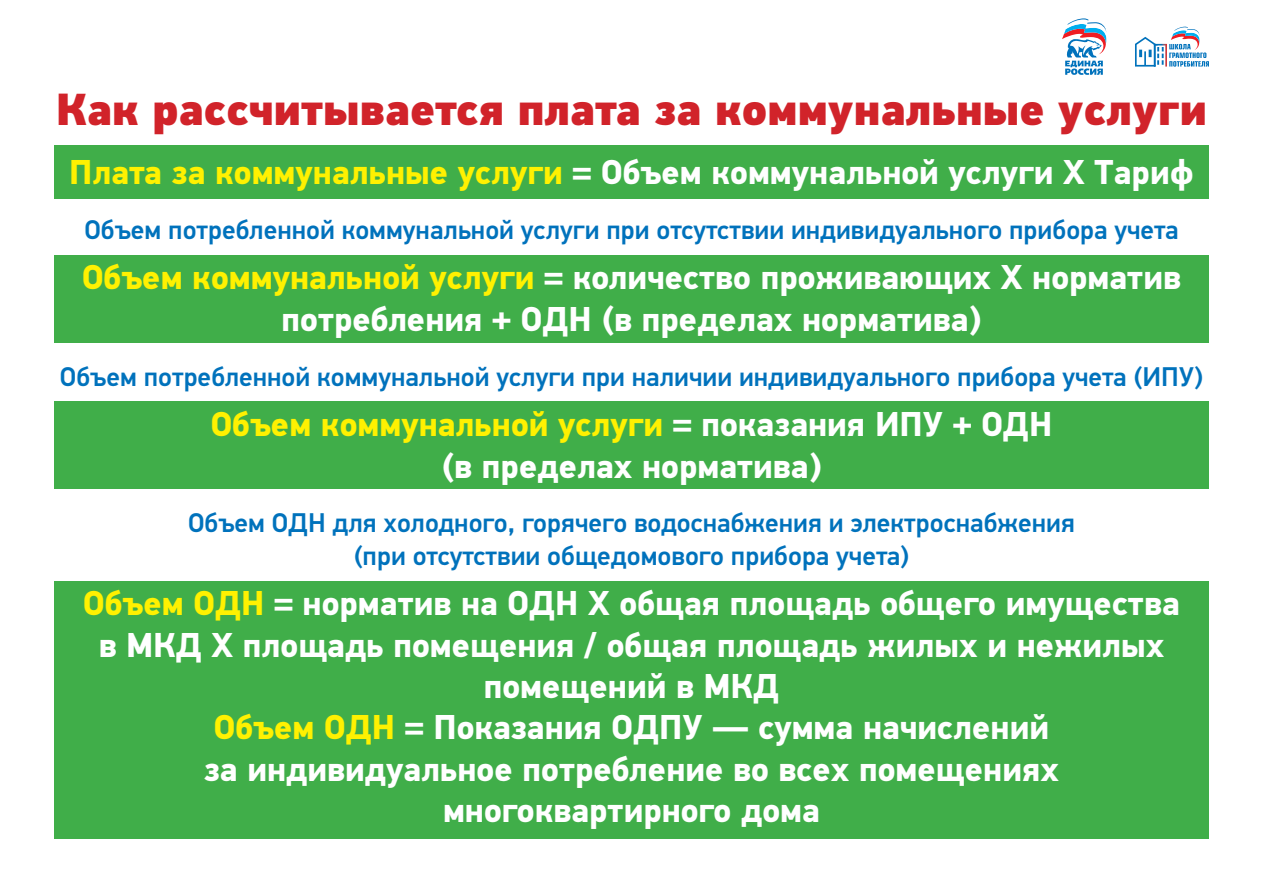
<style>
.page{position:relative;width:1263px;height:893px;background:#fff}
.page>*{position:absolute;margin:0;border:0;box-sizing:border-box;transform-origin:0 0}
.t1{font:900 45px "PF Din Text Pro";color:#d1232a}
.t2{font:700 34.5px/41.4px "PF Din Text Pro";color:#fff;text-align:center}
.t3{font:500 27px/32.4px "PF Din Text Pro";color:#0072bc;text-align:center}
.s1{color:#fff101}
</style>
<div class="page">
<div style="left:54px;top:145px;width:1155px;height:54px;background:#40ae49"></div>
<div style="left:54px;top:255px;width:1155px;height:87px;background:#40ae49"></div>
<div style="left:54px;top:401px;width:1155px;height:88px;background:#40ae49"></div>
<div style="left:54px;top:581px;width:1155px;height:258px;background:#40ae49"></div>
<svg style="left:1135px;top:27px;width:74px;height:40px"></svg>
<svg style="left:1062px;top:18px;width:44px;height:57px"></svg>
<h1 class="t1" style="left:56px;top:80px;width:1152px">Как рассчитывается плата за коммунальные услуги</h1>
<p class="t2" style="left:69px;top:152px;width:1126px"><span class="s1">Плата за коммунальные услуги</span> = Объем коммунальной услуги X Тариф</p>
<p class="t3" style="left:84px;top:214px;width:1096px">Объем потребленной коммунальной услуги при отсутствии индивидуального прибора учета</p>
<p class="t2" style="left:82px;top:258px;width:1100px"><span class="s1">Объем коммунальной услуги</span> = количество проживающих X норматив потребления + ОДН (в пределах норматива)</p>
<p class="t3" style="left:60px;top:361px;width:1145px">Объем потребленной коммунальной услуги при наличии индивидуального прибора учета (ИПУ)</p>
<p class="t2" style="left:211px;top:404px;width:843px"><span class="s1">Объем коммунальной услуги</span> = показания ИПУ + ОДН (в пределах норматива)</p>
<p class="t3" style="left:188px;top:507px;width:888px">Объем ОДН для холодного, горячего водоснабжения и электроснабжения (при отсутствии общедомового прибора учета)</p>
<p class="t2" style="left:83px;top:583px;width:1098px"><span class="s1">Объем ОДН</span> = норматив на ОДН X общая площадь общего имущества в МКД X площадь помещения / общая площадь жилых и нежилых помещений в МКД<br><span class="s1">Объем ОДН</span> = Показания ОДПУ — сумма начислений<br>за индивидуальное потребление во всех помещениях многоквартирного дома</p>
</div>
